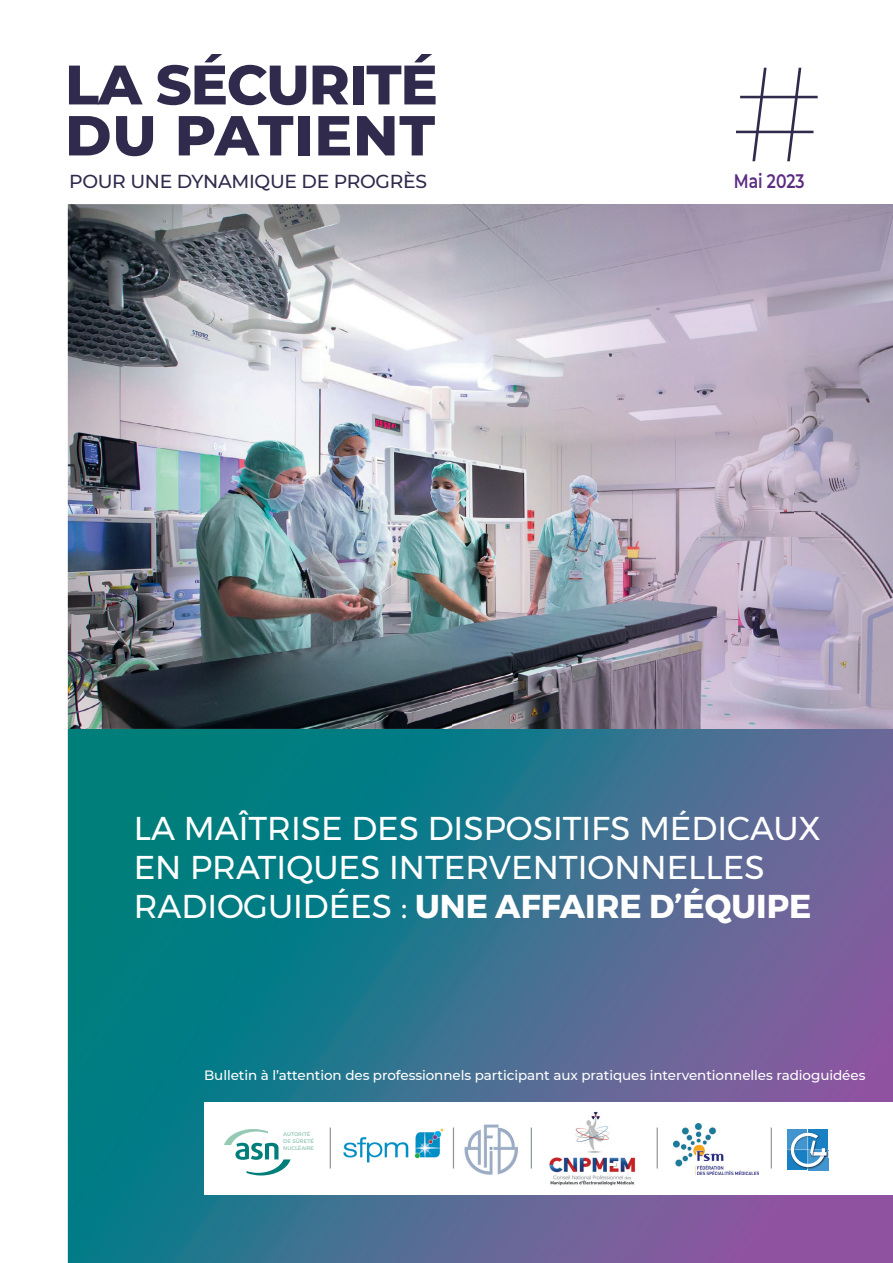
<style>
.page{position:relative;width:893px;height:1263px;background:#fff}
.page>*{position:absolute;margin:0;border:0;box-sizing:border-box;transform-origin:0 0}
.t1{font:100 133.65px "Montserrat";color:#302a4c}
.t2{font:800 56.25px "Montserrat";letter-spacing:.015em;color:#302a4c}
.t3{font:800 55.5px "Montserrat";letter-spacing:-.02em;color:#302a4c}
.t4{font:33px/39px "Montserrat";color:#fff}
.t5{font:600 19.5px "Montserrat";color:#5b2c83;scale:.8 1}
.t6{font:500 18.75px "Montserrat";letter-spacing:-.015em;color:#302a4c}
.t7{font:500 13.5px "Montserrat";letter-spacing:-.005em;color:#fff}
.t8{font:500 5.25px/7.1px "Montserrat";color:#96cab5}
.s1{font-weight:700}
</style>
<div class="page">
<svg style="left:68px;top:729px;width:825px;height:534px;background:#36718e"></svg>
<img style="left:68px;top:204px;width:385px;height:525px">
<img style="left:453px;top:204px;width:440px;height:525px">
<div style="left:204px;top:1102px;width:689px;height:93px;background:#fff"></div>
<img style="left:343px;top:1128px;width:101px;height:35px">
<img style="left:549px;top:1111px;width:87px;height:75px">
<img style="left:464px;top:1124px;width:54px;height:51px">
<hr style="left:453px;top:1127px;width:1px;height:41px;background:#909597">
<hr style="left:531px;top:1127px;width:1px;height:41px;background:#909597">
<hr style="left:657px;top:1127px;width:1px;height:41px;background:#909597">
<hr style="left:771px;top:1127px;width:1px;height:41px;background:#909597">
<div style="left:788px;top:1129px;width:40px;height:41px;background:#1980c4"></div>
<div style="left:788px;top:1129px;width:20px;height:21px;background:#4395d0"></div>
<div style="left:808px;top:1150px;width:20px;height:20px;background:#4395d0"></div>
<hr style="left:808px;top:1129px;width:1px;height:41px;background:#fff">
<hr style="left:788px;top:1150px;width:40px;height:1px;background:#fff">
<svg style="left:791px;top:1132px;width:38px;height:37px"></svg>
<svg style="left:224px;top:1129px;width:67px;height:46px"></svg>
<hr style="left:330px;top:1127px;width:1px;height:41px;background:#909597">
<img style="left:673px;top:1123px;width:85px;height:51px">
<h3 class="t3" style="left:65px;top:44px;width:374px">LA SÉCURITÉ</h3>
<h2 class="t2" style="left:65px;top:94px;width:371px">DU PATIENT</h2>
<p class="t6" style="left:69px;top:168px;width:359px">POUR UNE DYNAMIQUE DE PROGRÈS</p>
<h1 class="t1" style="left:731px;top:25px;width:93px">#</h1>
<p class="t5" style="left:734px;top:167px;width:90px">Mai 2023</p>
<p class="t4" style="left:134px;top:808px;width:689px">LA MAÎTRISE DES DISPOSITIFS MÉDICAUX<br>EN PRATIQUES INTERVENTIONNELLES<br>RADIOGUIDÉES : <span class="s1">UNE AFFAIRE D’ÉQUIPE</span></p>
<p class="t7" style="left:204px;top:1066px;width:663px">Bulletin à l’attention des professionnels participant aux pratiques interventionnelles radioguidées</p>
<p class="t8" style="left:283px;top:1131px;width:32px">AUTORITÉ<br>DE SÛRETÉ<br>NUCLÉAIRE</p>
</div>
